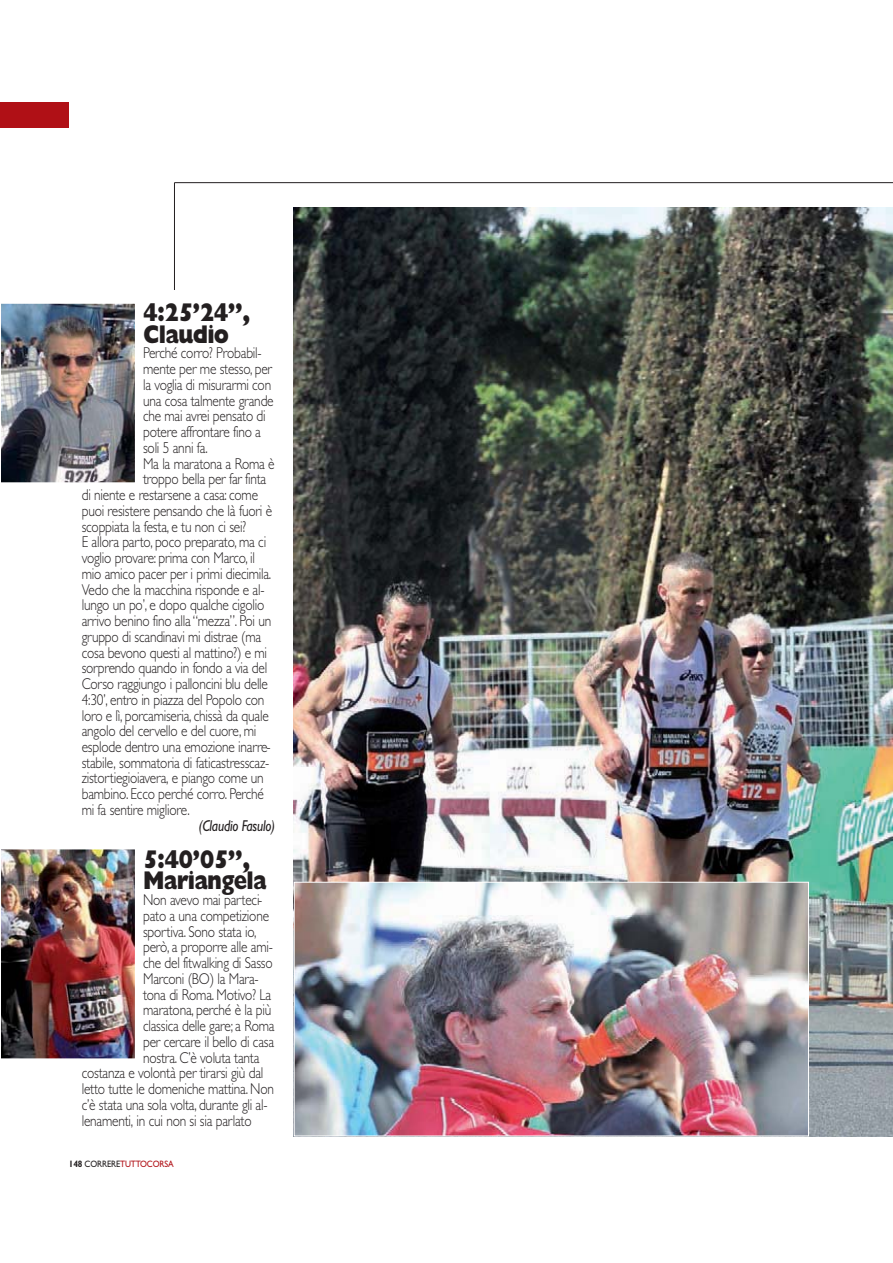
<style>
.page{position:relative;width:893px;height:1263px;background:#fff}
.page>*{position:absolute;margin:0;border:0;box-sizing:border-box;transform-origin:0 0}
.t1{font:800 25.8px/21.5px "Gill Sans";letter-spacing:-.035em;color:#231f20;scale:.85 1}
.t2{font:300 15.75px "Gill Sans";letter-spacing:-.015em;color:#231f20;scale:.85 1}
.t3{font:italic 15.75px "Gill Sans";letter-spacing:-.015em;color:#231f20;scale:.85 1}
.t4{font:9.3px "Gill Sans";letter-spacing:-.015em;color:#b01016;scale:.9 1}
.s1{font-weight:700;color:#231f20}
.s2{color:#231f20}
</style>
<div class="page">
<hr style="left:174px;top:182px;width:719px;height:1px;background:#231f20">
<hr style="left:174px;top:183px;width:1px;height:107px;background:#231f20">
<div style="left:0;top:102px;width:69px;height:26px;background:#b01016"></div>
<img style="left:294px;top:207px;width:599px;height:929px">
<img style="left:2px;top:305px;width:132px;height:176px">
<div style="left:0;top:303px;width:136px;height:180px;border:1px solid #fff"></div>
<img style="left:2px;top:850px;width:132px;height:207px">
<div style="left:0;top:848px;width:136px;height:211px;border:1px solid #fff"></div>
<img style="left:296px;top:884px;width:511px;height:250px">
<div style="left:294px;top:882px;width:515px;height:254px;border:1px solid #fff"></div>
<h1 class="t1" style="left:143px;top:305px;width:128px">4:25’24”,<br>Claudio</h1>
<p class="t2" style="left:143px;top:348px;width:141px">Perché corro? Probabil-</p>
<p class="t2" style="left:143px;top:363px;width:153px">mente per me stesso, per</p>
<p class="t2" style="left:143px;top:379px;width:152px">la voglia di misurarmi con</p>
<p class="t2" style="left:143px;top:395px;width:155px">una cosa talmente grande</p>
<p class="t2" style="left:143px;top:411px;width:146px">che mai avrei pensato di</p>
<p class="t2" style="left:143px;top:426px;width:140px">potere affrontare fino a</p>
<p class="t2" style="left:143px;top:442px;width:78px">soli 5 anni fa.</p>
<p class="t2" style="left:143px;top:458px;width:156px">Ma la maratona a Roma è</p>
<p class="t2" style="left:143px;top:474px;width:146px">troppo bella per far finta</p>
<p class="t2" style="left:82px;top:489px;width:209px">di niente e restarsene a casa: come</p>
<p class="t2" style="left:82px;top:505px;width:226px">puoi resistere pensando che là fuori è</p>
<p class="t2" style="left:82px;top:521px;width:195px">scoppiata la festa, e tu non ci sei?</p>
<p class="t2" style="left:82px;top:537px;width:218px">E allora parto, poco preparato, ma ci</p>
<p class="t2" style="left:82px;top:552px;width:205px">voglio provare: prima con Marco, il</p>
<p class="t2" style="left:82px;top:568px;width:225px">mio amico pacer per i primi diecimila.</p>
<p class="t2" style="left:82px;top:584px;width:217px">Vedo che la macchina risponde e al-</p>
<p class="t2" style="left:82px;top:600px;width:216px">lungo un po’, e dopo qualche cigolio</p>
<p class="t2" style="left:82px;top:615px;width:224px">arrivo benino fino alla “mezza”. Poi un</p>
<p class="t2" style="left:82px;top:631px;width:213px">gruppo di scandinavi mi distrae (ma</p>
<p class="t2" style="left:82px;top:647px;width:220px">cosa bevono questi al mattino?) e mi</p>
<p class="t2" style="left:82px;top:663px;width:220px">sorprendo quando in fondo a via del</p>
<p class="t2" style="left:82px;top:678px;width:221px">Corso raggiungo i palloncini blu delle</p>
<p class="t2" style="left:82px;top:694px;width:216px">4:30’, entro in piazza del Popolo con</p>
<p class="t2" style="left:82px;top:710px;width:222px">loro e lì, porcamiseria, chissà da quale</p>
<p class="t2" style="left:82px;top:726px;width:207px">angolo del cervello e del cuore, mi</p>
<p class="t2" style="left:82px;top:741px;width:224px">esplode dentro una emozione inarre-</p>
<p class="t2" style="left:82px;top:757px;width:222px">stabile, sommatoria di faticastresscaz-</p>
<p class="t2" style="left:82px;top:773px;width:216px">zistortiegioiavera, e piango come un</p>
<p class="t2" style="left:82px;top:788px;width:216px">bambino. Ecco perché corro. Perché</p>
<p class="t2" style="left:82px;top:804px;width:129px">mi fa sentire migliore.</p>
<p class="t3" style="left:199px;top:820px;width:91px">(Claudio Fasulo)</p>
<h1 class="t1" style="left:143px;top:851px;width:147px">5:40’05”,<br>Mariangela</h1>
<p class="t2" style="left:143px;top:894px;width:142px">Non avevo mai parteci-</p>
<p class="t2" style="left:143px;top:910px;width:150px">pato a una competizione</p>
<p class="t2" style="left:143px;top:926px;width:135px">sportiva. Sono stata io,</p>
<p class="t2" style="left:143px;top:942px;width:154px">però, a proporre alle ami-</p>
<p class="t2" style="left:143px;top:957px;width:154px">che del fitwalking di Sasso</p>
<p class="t2" style="left:143px;top:973px;width:138px">Marconi (BO) la Mara-</p>
<p class="t2" style="left:143px;top:989px;width:152px">tona di Roma. Motivo? La</p>
<p class="t2" style="left:143px;top:1005px;width:152px">maratona, perché è la più</p>
<p class="t2" style="left:143px;top:1020px;width:156px">classica delle gare; a Roma</p>
<p class="t2" style="left:143px;top:1036px;width:156px">per cercare il bello di casa</p>
<p class="t2" style="left:143px;top:1052px;width:138px">nostra. C’è voluta tanta</p>
<p class="t2" style="left:82px;top:1068px;width:215px">costanza e volontà per tirarsi giù dal</p>
<p class="t2" style="left:82px;top:1083px;width:228px">letto tutte le domeniche mattina. Non</p>
<p class="t2" style="left:82px;top:1099px;width:220px">c’è stata una sola volta, durante gli al-</p>
<p class="t2" style="left:82px;top:1115px;width:201px">lenamenti, in cui non si sia parlato</p>
<p class="t4" style="left:69px;top:1161px;width:118px"><span class="s1">148</span> <span class="s2">CORRERE</span>TUTTOCORSA</p>
</div>
